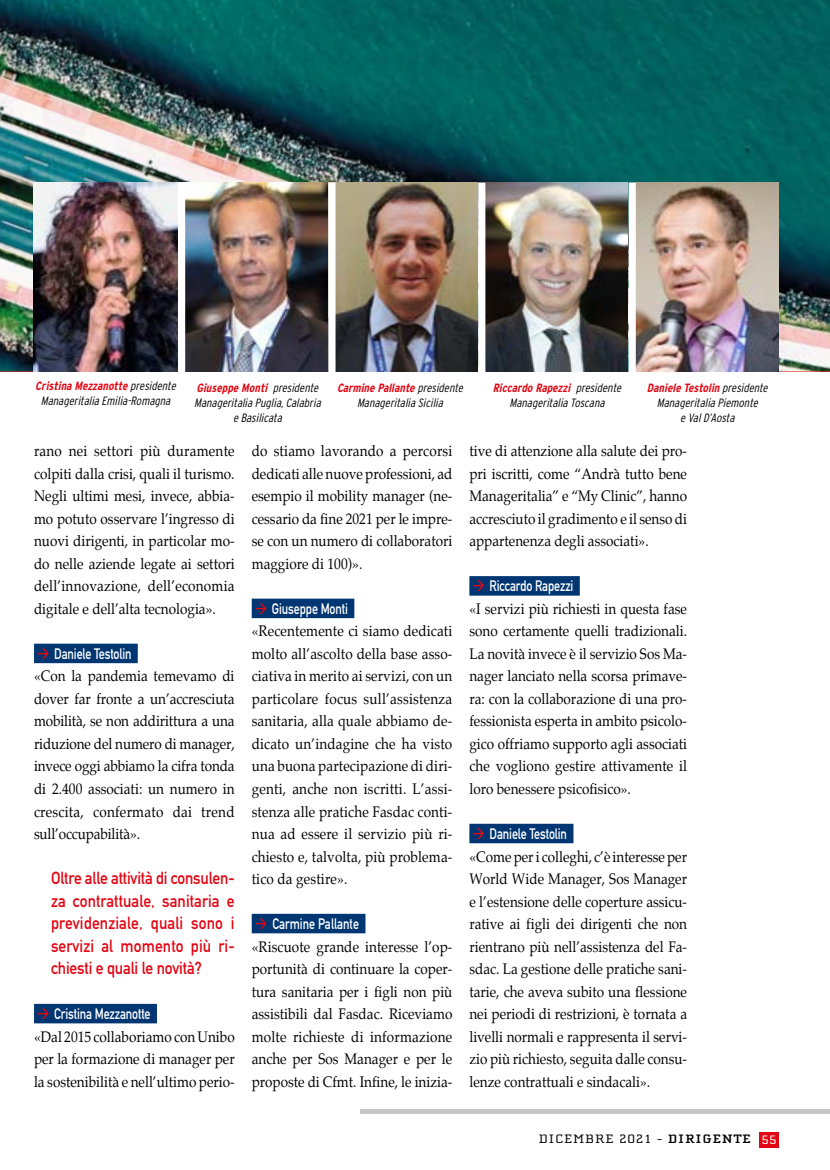
<style>
.page{position:relative;width:830px;height:1170px;background:#fff}
.page>*{position:absolute;margin:0;border:0;box-sizing:border-box;transform-origin:0 0}
.t1{font:17.25px/22.5px "DIN Mittelschrift";letter-spacing:.005em;color:#e30613;text-align:justify;scale:.9 1}
.t2{font:15px/22.5px "Palatino";color:#000;text-align:justify;scale:.9 1}
.t3{font:15px "DIN Mittelschrift";letter-spacing:-.01em;color:#fff;scale:.8 1}
.t4{font:12.6px "Cholla Slab";letter-spacing:.05em;color:#000;scale:1.2 1}
.t5{font:italic 300 condensed 12px/15px "Interstate";color:#000;text-align:center}
.s1{font-weight:700;color:#e30613}
.s2{color:#003671}
.s3{color:#e30613}
.s4{font-weight:700}
.s5{color:#fff}
</style>
<div class="page">
<img style="left:0;top:0;width:829px;height:371px">
<hr style="left:360px;top:1109px;width:469px;height:4px;background:#c6c6c6">
<div style="left:758px;top:1131px;width:20px;height:16px;background:#e30613"></div>
<img style="left:185px;top:182px;width:143px;height:189px">
<img style="left:33px;top:182px;width:145px;height:189px">
<img style="left:335px;top:182px;width:142px;height:189px">
<img style="left:485px;top:182px;width:142px;height:189px">
<img style="left:635px;top:182px;width:143px;height:189px">
<div style="left:328px;top:182px;width:7px;height:202px;background:#fff"></div>
<div style="left:178px;top:182px;width:7px;height:202px;background:#fff"></div>
<div style="left:478px;top:182px;width:7px;height:202px;background:#fff"></div>
<div style="left:628px;top:182px;width:7px;height:202px;background:#fff"></div>
<div style="left:34px;top:643px;width:104px;height:20px;background:#003671"></div>
<div style="left:34px;top:1003px;width:123px;height:20px;background:#003671"></div>
<div style="left:251px;top:598px;width:103px;height:20px;background:#003671"></div>
<div style="left:251px;top:913px;width:114px;height:20px;background:#003671"></div>
<div style="left:469px;top:576px;width:110px;height:19px;background:#003671"></div>
<div style="left:469px;top:823px;width:104px;height:20px;background:#003671"></div>
<p class="t5" style="left:35px;top:378px;width:145px"><span class="s1">Cristina Mezzanotte</span> presidente<br>ManageritaliaEmilia-Romagna</p>
<p class="t5" style="left:492px;top:380px;width:133px"><span class="s1">Riccardo Rapezzi</span> presidente<br>ManageritaliaToscana</p>
<p class="t5" style="left:646px;top:380px;width:125px"><span class="s1">Daniele Testolin</span> presidente<br>ManageritaliaPiemonte eValD’Aosta</p>
<p class="t5" style="left:194px;top:380px;width:131px"><span class="s1">Giuseppe Monti</span> presidente<br>ManageritaliaPuglia,Calabria eBasilicata</p>
<p class="t2" style="left:34px;top:440px;width:224px">rano nei settori più duramente colpiti dalla crisi, quali il turismo.<br>Negli ultimi mesi, invece, abbia&shy;mo potuto osservare l’ingresso di nuovi dirigenti, in particolar mo&shy;do nelle aziende legate ai settori dell’innovazione, dell’economia digitale e dell’alta tecnologia».</p>
<p class="t3" style="left:34px;top:644px;width:131px"><span class="s2">i</span><span class="s3">→</span> Daniele Testolin <span class="s2">i</span></p>
<p class="t2" style="left:34px;top:665px;width:224px">«Con la pandemia temevamo di dover far fronte a un’accresciuta mobilità, se non addirittura a una riduzione del numero di manager, invece oggi abbiamo la cifra tonda di 2.400 associati: un numero in crescita, confermato dai trend sull’occupabilità».</p>
<p class="t1" style="left:51px;top:866px;width:205px">Oltre alle attività di consulen&shy;za contrattuale, sanitaria e previdenziale, quali sono i servizi al momento più ri&shy;chiesti e quali le novità?</p>
<p class="t3" style="left:34px;top:1004px;width:155px"><span class="s2">i</span><span class="s3">→</span> Cristina Mezzanotte <span class="s2">i</span></p>
<p class="t2" style="left:34px;top:1025px;width:224px">«Dal 2015 collaboriamo con Unibo per la formazione di manager per la sostenibilità e nell’ultimo perio-</p>
<p class="t5" style="left:337px;top:380px;width:130px"><span class="s1">Carmine Pallante</span> presidente<br>ManageritaliaSicilia</p>
<p class="t2" style="left:251px;top:440px;width:224px">do stiamo lavorando a percorsi dedicati alle nuove professioni, ad esempio il mobility manager (ne&shy;cessario da fine 2021 per le impre&shy;se con un numero di collaboratori maggiore di 100)».</p>
<p class="t3" style="left:251px;top:599px;width:129px"><span class="s2">i</span><span class="s3">→</span> Giuseppe Monti <span class="s2">i</span></p>
<p class="t2" style="left:251px;top:620px;width:224px">«Recentemente ci siamo dedicati molto all’ascolto della base asso&shy;ciativa in merito ai servizi, con un particolare focus sull’assistenza sanitaria, alla quale abbiamo de&shy;dicato un’indagine che ha visto una buona partecipazione di diri&shy;genti, anche non iscritti. L’assi&shy;stenza alle pratiche Fasdac conti&shy;nua ad essere il servizio più ri&shy;chiesto e, talvolta, più problema&shy;tico da gestire».</p>
<p class="t3" style="left:251px;top:914px;width:144px"><span class="s2">i</span><span class="s3">→</span> Carmine Pallante <span class="s2">i</span></p>
<p class="t2" style="left:251px;top:935px;width:224px">«Riscuote grande interesse l’op&shy;portunità di continuare la coper&shy;tura sanitaria per i figli non più assistibili dal Fasdac. Riceviamo molte richieste di informazione anche per Sos Manager e per le proposte di Cfmt. Infine, le inizia-</p>
<p class="t2" style="left:469px;top:440px;width:243px">tive di attenzione alla salute dei pro&shy;pri iscritti, come “Andrà tutto bene Manageritalia” e “My Clinic”, hanno accresciuto il gradimento e il senso di appartenenza degli associati».</p>
<p class="t3" style="left:469px;top:577px;width:139px"><span class="s2">i</span><span class="s3">→</span> Riccardo Rapezzi <span class="s2">i</span></p>
<p class="t2" style="left:469px;top:597px;width:243px">«I servizi più richiesti in questa fase sono certamente quelli tradizionali.<br>La novità invece è il servizio Sos Ma&shy;nager lanciato nella scorsa primave&shy;ra: con la collaborazione di una pro&shy;fessionista esperta in ambito psicolo&shy;gico offriamo supporto agli associati che vogliono gestire attivamente il loro benessere psicofisico».</p>
<p class="t3" style="left:469px;top:824px;width:131px"><span class="s2">i</span><span class="s3">→</span> Daniele Testolin <span class="s2">i</span></p>
<p class="t2" style="left:469px;top:845px;width:243px">«Come per i colleghi, c’è interesse per World Wide Manager, Sos Manager e l’estensione delle coperture assicu&shy;rative ai figli dei dirigenti che non rientrano più nell’assistenza del Fa&shy;sdac. La gestione delle pratiche sani&shy;tarie, che aveva subito una flessione nei periodi di restrizioni, è tornata a livelli normali e rappresenta il servi&shy;zio più richiesto, seguita dalle consu&shy;lenze contrattuali e sindacali».</p>
<p class="t4" style="left:538px;top:1132px;width:199px">DICEMBRE 2021 - <span class="s4">DIRIGENTE</span> <span class="s5">55</span></p>
</div>
